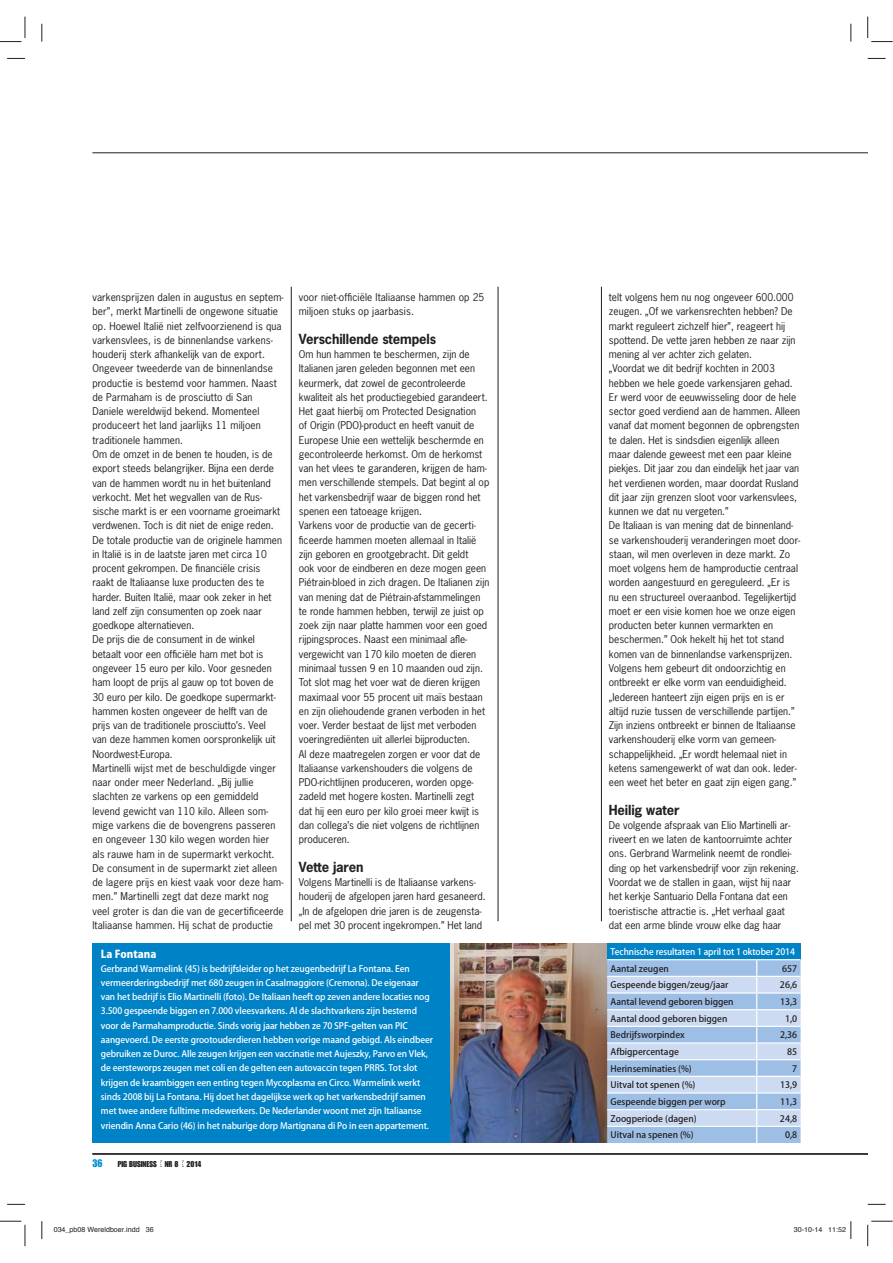
<style>
.page{position:relative;width:893px;height:1263px;background:#fff}
.page>*{position:absolute;margin:0;border:0;box-sizing:border-box;transform-origin:0 0}
.t1{font:700 13.05px "News Gothic Std";letter-spacing:-.01em;color:#231f20}
.t2{font:10.65px "Koz Go Pro Heavy 90 msp RKSJ H";color:#fff}
.t3{font:10.65px "Impact LT Std";color:#0092cf}
.t4{font:10.05px/14.2px "News Gothic Std";color:#231f20}
.t5{font:8.85px/14.2px "Koz Go Pro Medium 90 msp RKSJ H";letter-spacing:-.01em;color:#fff}
.t6{font:8.85px "Koz Go Pro Medium 90 msp RKSJ H";color:#231f20}
.t7{font:8.25px "Impact LT Std";color:#231f20}
.t8{font:7.2px "Helvetica";color:#231f20}
</style>
<div class="page">
<div style="left:92px;top:943px;width:708px;height:200px;background:#0082c7"></div>
<img style="left:451px;top:943px;width:156px;height:199px">
<hr style="left:92px;top:1154px;width:776px;height:1px;background:#231f20">
<hr style="left:92px;top:153px;width:776px;height:1px;background:#231f20">
<hr style="left:291px;top:287px;width:1px;height:634px;background:#231f20">
<hr style="left:498px;top:287px;width:1px;height:634px;background:#231f20">
<hr style="left:601px;top:287px;width:1px;height:634px;background:#231f20">
<hr style="left:607px;top:959px;width:150px;height:1px;background:#fff">
<hr style="left:757px;top:959px;width:43px;height:1px;background:#fff">
<svg style="left:607px;top:960px;width:193px;height:183px;background:#b8cfeb"></svg>
<svg style="left:7px;top:58px;width:18px;height:1px"></svg>
<svg style="left:868px;top:58px;width:17px;height:1px"></svg>
<svg style="left:7px;top:1204px;width:18px;height:1px"></svg>
<svg style="left:868px;top:1204px;width:17px;height:1px"></svg>
<svg style="left:41px;top:24px;width:2px;height:18px"></svg>
<svg style="left:41px;top:1221px;width:2px;height:18px"></svg>
<svg style="left:850px;top:24px;width:1px;height:18px"></svg>
<svg style="left:0;top:17px;width:26px;height:25px"></svg>
<svg style="left:0;top:1221px;width:26px;height:25px"></svg>
<svg style="left:867px;top:17px;width:26px;height:25px"></svg>
<svg style="left:867px;top:1221px;width:26px;height:25px"></svg>
<svg style="left:850px;top:1221px;width:1px;height:18px"></svg>
<p class="t4" style="left:92px;top:291px;width:193px">varkensprijzen dalen in augustus en septem&shy;ber”, merkt Martinelli de ongewone situatie op. Hoewel Italië niet zelfvoorzienend is qua varkensvlees, is de binnenlandse varkens&shy;houderij sterk afhankelijk van de export.<br>Ongeveer tweederde van de binnenlandse productie is bestemd voor hammen. Naast de Parmaham is de prosciutto di San Daniele wereldwijd bekend. Momenteel produceert het land jaarlijks 11 miljoen traditionele hammen.<br>Om de omzet in de benen te houden, is de export steeds belangrijker. Bijna een derde van de hammen wordt nu in het buitenland verkocht. Met het wegvallen van de Rus&shy;sische markt is er een voorname groeimarkt verdwenen. Toch is dit niet de enige reden.<br>De totale productie van de originele hammen in Italië is in de laatste jaren met circa 10 procent gekrompen. De financiële crisis raakt de Italiaanse luxe producten des te harder. Buiten Italië, maar ook zeker in het land zelf zijn consumenten op zoek naar goedkope alternatieven.<br>De prijs die de consument in de winkel betaalt voor een officiële ham met bot is ongeveer 15 euro per kilo. Voor gesneden ham loopt de prijs al gauw op tot boven de 30 euro per kilo. De goedkope supermarkt&shy;hammen kosten ongeveer de helft van de prijs van de traditionele prosciutto’s. Veel<br>van deze hammen komen oorspronkelijk uit Noordwest-Europa.<br>Martinelli wijst met de beschuldigde vinger naar onder meer Nederland. „Bij jullie slachten ze varkens op een gemiddeld levend gewicht van 110 kilo. Alleen som&shy;mige varkens die de bovengrens passeren en ongeveer 130 kilo wegen worden hier als rauwe ham in de supermarkt verkocht.<br>De consument in de supermarkt ziet alleen de lagere prijs en kiest vaak voor deze ham&shy;men.” Martinelli zegt dat deze markt nog veel groter is dan die van de gecertificeerde Italiaanse hammen. Hij schat de productie</p>
<p class="t4" style="left:299px;top:291px;width:187px">voor niet-officiële Italiaanse hammen op 25 miljoen stuks op jaarbasis.</p>
<p class="t1" style="left:299px;top:334px;width:139px">Verschillende stempels</p>
<p class="t4" style="left:299px;top:348px;width:192px">Om hun hammen te beschermen, zijn de Italianen jaren geleden begonnen met een keurmerk, dat zowel de gecontroleerde kwaliteit als het productiegebied garandeert.<br>Het gaat hierbij om Protected Designation<br>of Origin (PDO)-product en heeft vanuit de Europese Unie een wettelijk beschermde en gecontroleerde herkomst. Om de herkomst van het vlees te garanderen, krijgen de ham&shy;men verschillende stempels. Dat begint al op het varkensbedrijf waar de biggen rond het spenen een tatoeage krijgen.<br>Varkens voor de productie van de gecerti&shy;ficeerde hammen moeten allemaal in Italië zijn geboren en grootgebracht. Dit geldt<br>ook voor de eindberen en deze mogen geen Piétrain-bloed in zich dragen. De Italianen zijn van mening dat de Piétrain-afstammelingen te ronde hammen hebben, terwijl ze juist op zoek zijn naar platte hammen voor een goed rijpingsproces. Naast een minimaal afle&shy;vergewicht van 170 kilo moeten de dieren minimaal tussen 9 en 10 maanden oud zijn.<br>Tot slot mag het voer wat de dieren krijgen maximaal voor 55 procent uit maïs bestaan en zijn oliehoudende granen verboden in het voer. Verder bestaat de lijst met verboden voeringrediënten uit allerlei bijproducten.<br>Al deze maatregelen zorgen er voor dat de Italiaanse varkenshouders die volgens de PDO-richtlijnen produceren, worden opge&shy;zadeld met hogere kosten. Martinelli zegt dat hij een euro per kilo groei meer kwijt is dan collega’s die niet volgens de richtlijnen produceren.</p>
<p class="t1" style="left:299px;top:862px;width:66px">Vette jaren</p>
<p class="t4" style="left:299px;top:876px;width:188px">Volgens Martinelli is de Italiaanse varkens&shy;houderij de afgelopen jaren hard gesaneerd. „In de afgelopen drie jaren is de zeugensta&shy;pel met 30 procent ingekrompen.” Het land</p>
<p class="t4" style="left:609px;top:291px;width:193px">telt volgens hem nu nog ongeveer 600.000 zeugen. „Of we varkensrechten hebben? De markt reguleert zichzelf hier”, reageert hij spottend. De vette jaren hebben ze naar zijn mening al ver achter zich gelaten.<br>„Voordat we dit bedrijf kochten in 2003 hebben we hele goede varkensjaren gehad.<br>Er werd voor de eeuwwisseling door de hele sector goed verdiend aan de hammen. Alleen vanaf dat moment begonnen de opbrengsten te dalen. Het is sindsdien eigenlijk alleen maar dalende geweest met een paar kleine piekjes. Dit jaar zou dan eindelijk het jaar van het verdienen worden, maar doordat Rusland dit jaar zijn grenzen sloot voor varkensvlees, kunnen we dat nu vergeten.”<br>De Italiaan is van mening dat de binnenland&shy;se varkenshouderij veranderingen moet door&shy;staan, wil men overleven in deze markt. Zo moet volgens hem de hamproductie centraal worden aangestuurd en gereguleerd. „Er is nu een structureel overaanbod. Tegelijkertijd moet er een visie komen hoe we onze eigen producten beter kunnen vermarkten en beschermen.” Ook hekelt hij het tot stand komen van de binnenlandse varkensprijzen.<br>Volgens hem gebeurt dit ondoorzichtig en ontbreekt er elke vorm van eenduidigheid. „Iedereen hanteert zijn eigen prijs en is er altijd ruzie tussen de verschillende partijen.” Zijn inziens ontbreekt er binnen de Italiaanse varkenshouderij elke vorm van gemeen&shy;schappelijkheid. „Er wordt helemaal niet in ketens samengewerkt of wat dan ook. Ieder&shy;een weet het beter en gaat zijn eigen gang.”</p>
<p class="t1" style="left:609px;top:805px;width:72px">Heilig water</p>
<p class="t4" style="left:609px;top:819px;width:192px">De volgende afspraak van Elio Martinelli ar&shy;riveert en we laten de kantoorruimte achter ons. Gerbrand Warmelink neemt de rondlei&shy;ding op het varkensbedrijf voor zijn rekening.<br>Voordat we de stallen in gaan, wijst hij naar het kerkje Santuario Della Fontana dat een toeristische attractie is. „Het verhaal gaat dat een arme blinde vrouw elke dag haar</p>
<p class="t2" style="left:101px;top:950px;width:57px">La Fontana</p>
<p class="t5" style="left:610px;top:946px;width:186px">Technische resultaten 1 april tot 1 oktober 2014</p>
<p class="t6" style="left:610px;top:965px;width:60px">Aantal zeugen</p>
<p class="t6" style="left:782px;top:965px;width:17px">657</p>
<p class="t6" style="left:610px;top:982px;width:119px">Gespeende biggen/zeug/jaar</p>
<p class="t6" style="left:780px;top:982px;width:19px">26,6</p>
<p class="t6" style="left:610px;top:998px;width:125px">Aantal levend geboren biggen</p>
<p class="t6" style="left:780px;top:998px;width:19px">13,3</p>
<p class="t6" style="left:610px;top:1015px;width:118px">Aantal dood geboren biggen</p>
<p class="t6" style="left:785px;top:1015px;width:14px">1,0</p>
<p class="t6" style="left:610px;top:1032px;width:76px">Bedrijfsworpindex</p>
<p class="t6" style="left:780px;top:1032px;width:19px">2,36</p>
<p class="t6" style="left:610px;top:1048px;width:70px">Afbigpercentage</p>
<p class="t6" style="left:787px;top:1048px;width:12px">85</p>
<p class="t6" style="left:610px;top:1065px;width:83px">Herinseminaties (%)</p>
<p class="t6" style="left:792px;top:1065px;width:7px">7</p>
<p class="t6" style="left:610px;top:1082px;width:86px">Uitval tot spenen (%)</p>
<p class="t6" style="left:780px;top:1082px;width:19px">13,9</p>
<p class="t6" style="left:610px;top:1098px;width:117px">Gespeende biggen per worp</p>
<p class="t6" style="left:780px;top:1098px;width:19px">11,3</p>
<p class="t6" style="left:610px;top:1115px;width:88px">Zoogperiode (dagen)</p>
<p class="t6" style="left:780px;top:1115px;width:19px">24,8</p>
<p class="t6" style="left:610px;top:1132px;width:85px">Uitval na spenen (%)</p>
<p class="t6" style="left:785px;top:1132px;width:14px">0,8</p>
<p class="t5" style="left:101px;top:962px;width:334px">Gerbrand Warmelink (45) is bedrijfsleider op het zeugenbedrijf La Fontana. Een vermeerderingsbedrijf met 680 zeugen in Casalmaggiore (Cremona). De eigenaar van het bedrijf is Elio Martinelli (foto). De Italiaan heeft op zeven andere locaties nog 3.500 gespeende biggen en 7.000 vleesvarkens. Al de slachtvarkens zijn bestemd voor de Parmahamproductie. Sinds vorig jaar hebben ze 70 SPF-gelten van PIC aangevoerd. De eerste grootouderdieren hebben vorige maand gebigd. Als eindbeer gebruiken ze Duroc. Alle zeugen krijgen een vaccinatie met Aujeszky, Parvo en Vlek, de eersteworps zeugen met coli en de gelten een autovaccin tegen PRRS. Tot slot krijgen de kraambiggen een enting tegen Mycoplasma en Circo. Warmelink werkt sinds 2008 bij La Fontana. Hij doet het dagelijkse werk op het varkensbedrijf samen met twee andere fulltime medewerkers. De Nederlander woont met zijn Italiaanse vriendin Anna Cario (46) in het naburige dorp Martignana di Po in een appartement.</p>
<p class="t3" style="left:92px;top:1157px;width:12px">36</p>
<p class="t7" style="left:118px;top:1159px;width:85px">PIG BUSINESS NR 8 2014</p>
<p class="t8" style="left:54px;top:1226px;width:101px">034_pb08 Wereldboer.indd 36</p>
<p class="t8" style="left:794px;top:1226px;width:54px">30-10-14 11:52</p>
</div>
